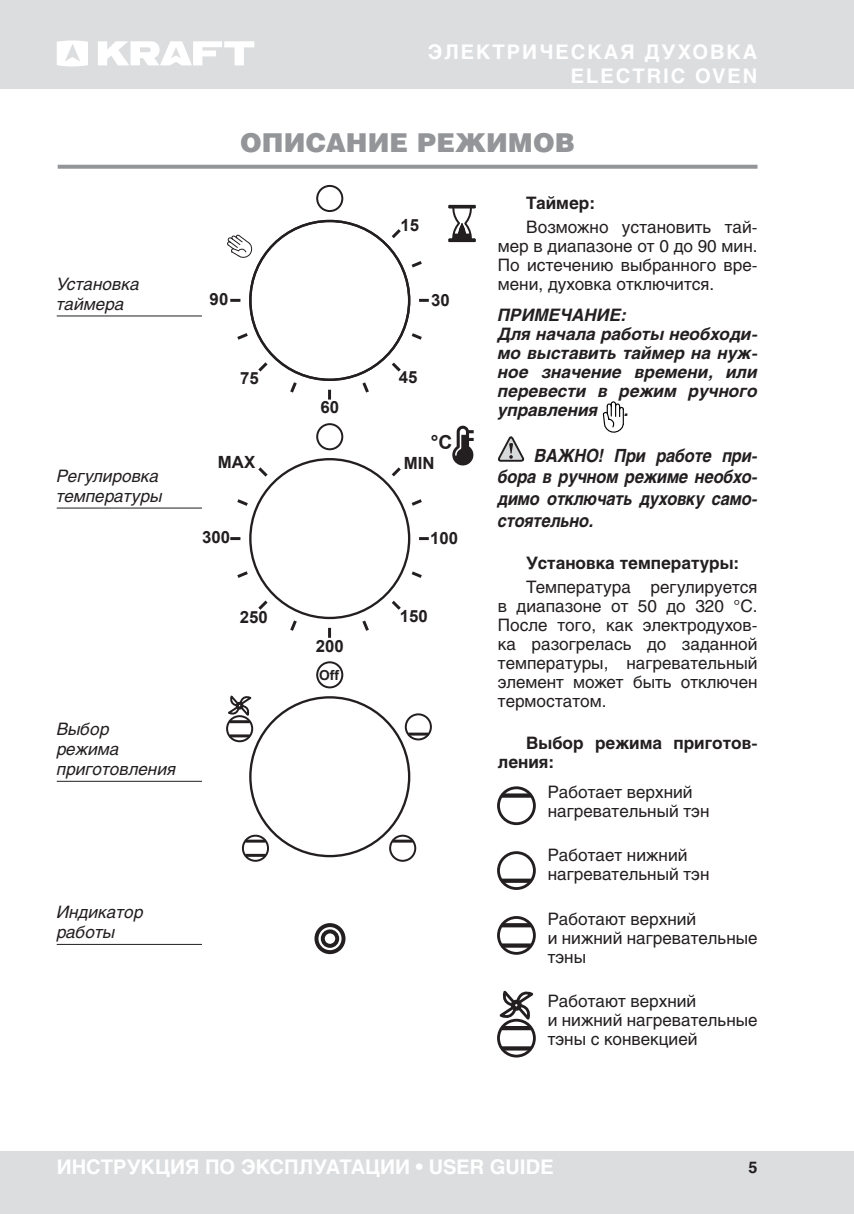
<style>
.page{position:relative;width:854px;height:1214px;background:#fff}
.page>*{position:absolute;margin:0;border:0;box-sizing:border-box;transform-origin:0 0}
.t1{font:900 26px "Helios";color:#939598}
.t2{font:700 20px "Helios";color:#fff}
.t3{font:700 20px/24px "Helios";letter-spacing:.1em;color:#fff;text-align:right}
.t4{font:700 19.2px "Arial";color:#231f20}
.t5{font:italic 700 18px/21.6px "Helios";letter-spacing:-.01em;color:#231f20;text-align:justify;scale:.9 1}
.t6{font:17px/19px "Helios";color:#231f20}
.t7{font:italic 700 17px/19px "Helios";color:#231f20}
.t8{font:italic 17px/20px "Helios";color:#231f20}
.t9{font:700 17px/19px "Helios";color:#231f20}
.t10{font:700 16.8px "Arial";color:#231f20}
.t11{font:700 16px "Helios";color:#231f20}
.t12{font:700 13.8px "Arial";color:#231f20}
</style>
<div class="page">
<div style="left:0;top:0;width:853px;height:88px;background:#dcdddf"></div>
<div style="left:0;top:1151px;width:853px;height:62px;background:#dcdddf"></div>
<svg style="left:57px;top:40px;width:31px;height:26px"></svg>
<svg style="left:98px;top:41px;width:156px;height:24px"></svg>
<hr style="left:57px;top:507px;width:146px;height:1px;background:#231f20">
<hr style="left:57px;top:315px;width:146px;height:1px;background:#231f20">
<hr style="left:57px;top:780px;width:146px;height:1px;background:#231f20">
<hr style="left:57px;top:943px;width:251px;height:1px;background:#231f20">
<svg style="left:602px;top:401px;width:22px;height:32px"></svg>
<svg style="left:498px;top:436px;width:26px;height:26px"></svg>
<svg style="left:58px;top:165px;width:699px;height:4px;background:#9a9c9f"></svg>
<div style="left:202px;top:185px;width:273px;height:769px;background:#fff"></div>
<hr style="left:230px;top:537px;width:198px;height:3px;background:#231f20">
<hr style="left:328px;top:493px;width:3px;height:144px;background:#231f20">
<svg style="left:234px;top:467px;width:191px;height:167px"></svg>
<div style="left:314px;top:923px;width:31px;height:31px;border:4px solid #231f20;border-radius:50%"></div>
<div style="left:321px;top:929px;width:18px;height:18px;border:4px solid #231f20;border-radius:50%"></div>
<div style="left:240px;top:449px;width:179px;height:178px;background:#fff;border-radius:50%"></div>
<hr style="left:230px;top:299px;width:198px;height:3px;background:#231f20">
<hr style="left:328px;top:255px;width:3px;height:144px;background:#231f20">
<svg style="left:227px;top:223px;width:198px;height:173px"></svg>
<svg style="left:448px;top:205px;width:27px;height:37px"></svg>
<svg style="left:452px;top:425px;width:21px;height:40px"></svg>
<div style="left:404px;top:713px;width:28px;height:27px;border:2px solid #231f20;border-radius:50%"></div>
<div style="left:389px;top:834px;width:27px;height:27px;border:2px solid #231f20;border-radius:50%"></div>
<div style="left:316px;top:661px;width:27px;height:27px;border:2px solid #231f20;border-radius:50%"></div>
<div style="left:226px;top:715px;width:27px;height:27px;border:2px solid #231f20;border-radius:50%"></div>
<hr style="left:408px;top:732px;width:20px;height:3px;background:#231f20">
<hr style="left:229px;top:720px;width:21px;height:3px;background:#231f20">
<hr style="left:229px;top:734px;width:21px;height:3px;background:#231f20">
<hr style="left:392px;top:839px;width:20px;height:3px;background:#231f20">
<div style="left:242px;top:834px;width:27px;height:27px;border:2px solid #231f20;border-radius:50%"></div>
<hr style="left:245px;top:839px;width:20px;height:3px;background:#231f20">
<hr style="left:245px;top:853px;width:20px;height:3px;background:#231f20">
<svg style="left:228px;top:695px;width:24px;height:24px"></svg>
<div style="left:236px;top:701px;width:7px;height:8px;border:3px solid #231f20;border-radius:50%"></div>
<div style="left:316px;top:185px;width:27px;height:27px;border:2px solid #231f20;border-radius:50%"></div>
<div style="left:316px;top:423px;width:27px;height:27px;border:2px solid #231f20;border-radius:50%"></div>
<div style="left:497px;top:915px;width:38px;height:39px;border:3px solid #231f20;border-radius:50%"></div>
<svg style="left:501px;top:923px;width:29px;height:4px"></svg>
<svg style="left:501px;top:943px;width:29px;height:4px"></svg>
<div style="left:497px;top:851px;width:38px;height:38px;border:3px solid #231f20;border-radius:50%"></div>
<svg style="left:501px;top:878px;width:29px;height:4px"></svg>
<div style="left:497px;top:786px;width:38px;height:39px;border:3px solid #231f20;border-radius:50%"></div>
<svg style="left:501px;top:793px;width:29px;height:4px"></svg>
<div style="left:497px;top:1018px;width:38px;height:39px;border:3px solid #231f20;border-radius:50%"></div>
<div style="left:501px;top:1025px;width:29px;height:5px;background:#231f20"></div>
<svg style="left:501px;top:1046px;width:29px;height:4px"></svg>
<svg style="left:499px;top:990px;width:35px;height:34px"></svg>
<div style="left:513px;top:1001px;width:6px;height:7px;background:#848282;border-radius:50%"></div>
<div style="left:510px;top:999px;width:11px;height:11px;border:4px solid #231f20;border-radius:50%"></div>
<p class="t3" style="left:427px;top:39px;width:331px">ЭЛЕКТРИЧЕСКАЯ ДУХОВКА<br>ELECTRIC OVEN</p>
<p class="t8" style="left:57px;top:273px;width:84px">Установка таймера</p>
<p class="t8" style="left:57px;top:465px;width:107px">Регулировка температуры</p>
<p class="t8" style="left:57px;top:718px;width:121px">Выбор режима приготовления</p>
<p class="t8" style="left:57px;top:901px;width:88px">Индикатор работы</p>
<h1 class="t1" style="left:240px;top:126px;width:107px">ОПИСАНИЕ</h1>
<h1 class="t1" style="left:416px;top:126px;width:157px">РЕЖИМОВ</h1>
<p class="t10" style="left:209px;top:288px;width:20px">90</p>
<p class="t10" style="left:400px;top:214px;width:20px">15</p>
<p class="t10" style="left:431px;top:289px;width:20px">30</p>
<p class="t10" style="left:240px;top:367px;width:20px">75</p>
<p class="t10" style="left:398px;top:366px;width:20px">45</p>
<p class="t10" style="left:320px;top:396px;width:20px">60</p>
<p class="t9" style="left:526px;top:193px;width:70px">Таймер:</p>
<p class="t6" style="left:497px;top:217px;width:261px;text-align:justify;text-indent:28px">Возможно установить тай&shy;мер в диапазоне от 0 до 90 мин.<br>По истечению выбранного вре&shy;мени, духовка отключится.</p>
<p class="t7" style="left:497px;top:305px;width:261px">ПРИМЕ ЧАНИЕ:<br>Для начала работы необходи&shy;мо выставить таймер на нуж&shy;ное значение времени, или перевести в режим ручного управления</p>
<p class="t7" style="left:623px;top:400px;width:6px">.</p>
<p class="t4" style="left:431px;top:429px;width:23px">°С</p>
<p class="t10" style="left:218px;top:451px;width:39px">MAX</p>
<p class="t10" style="left:403px;top:452px;width:32px">MIN</p>
<p class="t10" style="left:202px;top:526px;width:30px">300</p>
<p class="t10" style="left:430px;top:526px;width:30px">100</p>
<p class="t10" style="left:240px;top:605px;width:30px">250</p>
<p class="t10" style="left:399px;top:605px;width:30px">150</p>
<p class="t10" style="left:315px;top:635px;width:30px">200</p>
<p class="t12" style="left:319px;top:665px;width:21px">Off</p>
<p class="t5" style="left:497px;top:444px;width:290px;text-indent:76px">НО! При работе при&shy;бора в ручном режиме необхо&shy;димо отключать духовку само&shy;стоятельно.</p>
<p class="t9" style="left:526px;top:553px;width:214px">Установка температуры:</p>
<p class="t6" style="left:497px;top:577px;width:261px;text-align:justify;text-indent:28px">Температура регулируется в диапазоне от 50 до 320 °C.<br>После того, как электродухов&shy;ка разогрелась до заданной температуры, нагревательный элемент может быть отключен термостатом.</p>
<p class="t9" style="left:497px;top:733px;width:261px;text-indent:28px">Выбор режима приготов&shy;ления:</p>
<p class="t6" style="left:547px;top:781px;width:163px">Работает верхний нагревательный тэн</p>
<p class="t6" style="left:547px;top:845px;width:163px">Работает нижний нагревательный тэн</p>
<p class="t6" style="left:547px;top:909px;width:211px">Работают верхний<br>и нижний нагревательные тэны</p>
<p class="t6" style="left:547px;top:991px;width:211px">Работают верхний<br>и нижний нагревательные тэны с конвекцией</p>
<p class="t5" style="left:534px;top:444px;width:17px">ВАЖ</p>
<p class="t2" style="left:57px;top:1155px;width:498px">ИНСТРУКЦИЯ ПО ЭКСПЛУАТАЦИИ • USER GUIDE</p>
<p class="t11" style="left:748px;top:1157px;width:10px">5</p>
</div>
